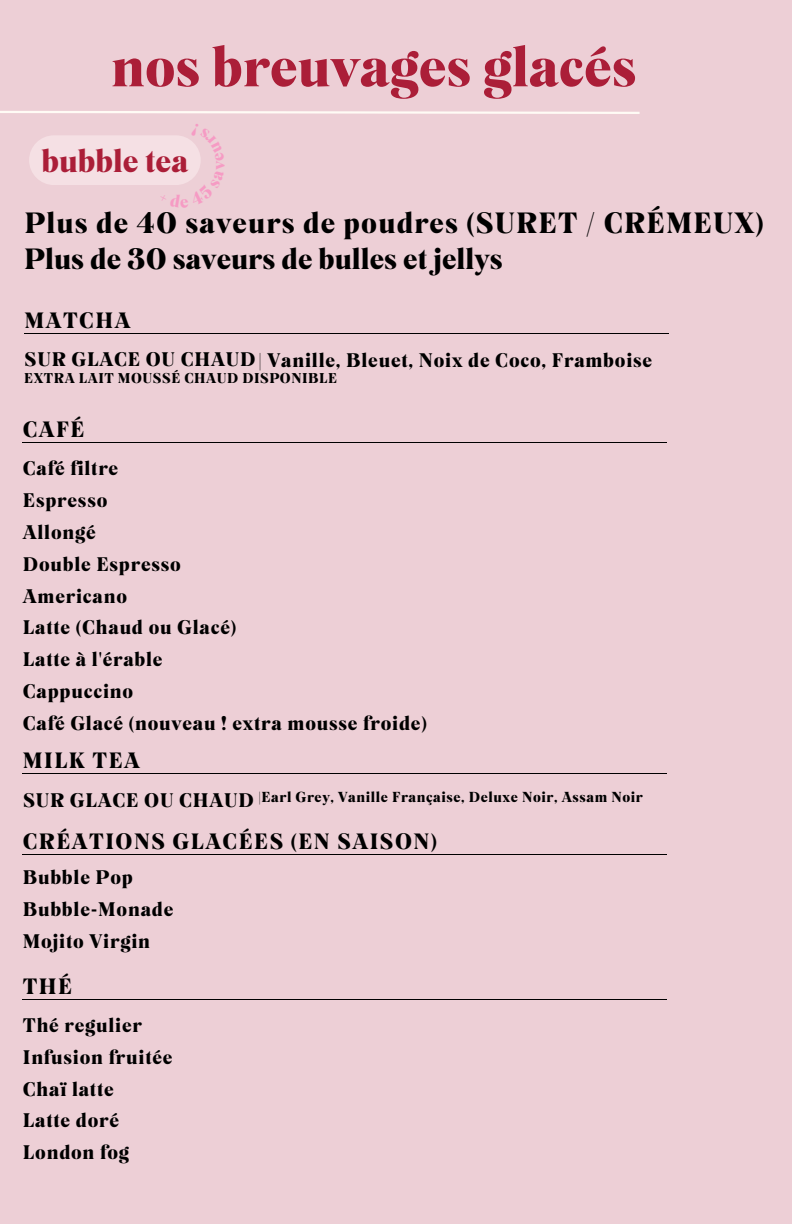
<style>
.page{position:relative;width:792px;height:1224px;background:#edcfd6}
.page>*{position:absolute;margin:0;border:0;box-sizing:border-box;transform-origin:0 0}
.t1{font:54.4px "Mogan";color:#ab1e38}
.t2{font:31px "Mogan";color:#ab1e38}
.t3{font:28.4px "Mogan";letter-spacing:.04em;color:#000}
.t4{font:28.4px "Mogan";color:#000}
.t5{font:21.5px "Mogan";letter-spacing:.07em;color:#000}
.t6{font:19.1px/31.9px "Mogan";letter-spacing:.04em;color:#000}
.t7{font:14.1px "Mogan";letter-spacing:.04em;color:#000}
.t8{font:13.8px "Mogan";letter-spacing:.04em;color:#000}
</style>
<div class="page">
<hr style="left:25px;top:333px;width:644px;height:1px;background:#000">
<hr style="left:23px;top:442px;width:644px;height:1px;background:#000">
<hr style="left:23px;top:773px;width:644px;height:1px;background:#000">
<hr style="left:23px;top:999px;width:644px;height:1px;background:#000">
<hr style="left:23px;top:854px;width:644px;height:1px;background:#000">
<svg style="left:0;top:111px;width:640px;height:3px"></svg>
<div style="left:29px;top:135px;width:172px;height:50px;background:#f5e0e4;border-radius:25px"></div>
<p class="t1" style="left:111px;top:33px;width:527px">nos breuvages glacés</p>
<p class="t2" style="left:41px;top:142px;width:148px">bubble tea</p>
<h1 class="t3" style="left:25px;top:205px;width:741px">Plus de 40 saveurs de poudres (SURET / CRÉMEUX)</h1>
<p class="t4" style="left:24px;top:241px;width:480px">Plus de 30 saveurs de bulles et jellys</p>
<h6 class="t5" style="left:25px;top:307px;width:107px">MATCHA</h6>
<h2 class="t6" style="left:25px;top:344px;width:629px">SUR GLACE OU CHAUD| Vanille, Bleuet, Noix de Coco, Framboise</h2>
<h5 class="t8" style="left:24px;top:370px;width:314px">EXTRA LAIT MOUSSÉ CHAUD DISPONIBLE</h5>
<p class="t5" style="left:23px;top:416px;width:63px">CAFÉ</p>
<p class="t6" style="left:23px;top:452px;width:215px">Café filtre<br>Espresso<br>Allongé<br>Double Espresso<br>Americano<br>Latte (Chaud ou Glacé)<br>Latte à l'érable<br>Cappuccino</p>
<h3 class="t6" style="left:23px;top:707px;width:405px">Café Glacé (nouveau ! extra mousse froide)</h3>
<p class="t5" style="left:23px;top:747px;width:119px">MILK TEA</p>
<p class="t6" style="left:23px;top:784px;width:232px">SUR GLACE OU CHAUD</p>
<p class="t7" style="left:258px;top:788px;width:386px">|Earl Grey, Vanille Française, Deluxe Noir, Assam Noir</p>
<p class="t5" style="left:23px;top:828px;width:416px">CRÉATIONS GLACÉES (EN SAISON)</p>
<h3 class="t6" style="left:23px;top:861px;width:152px">Bubble Pop<br>Bubble-Monade<br>Mojito Virgin</h3>
<h3 class="t5" style="left:23px;top:973px;width:51px">THÉ</h3>
<p class="t6" style="left:23px;top:1009px;width:151px">Thé regulier<br>Infusion fruitée<br>Chaï latte<br>Latte doré<br>London fog</p>
</div>
